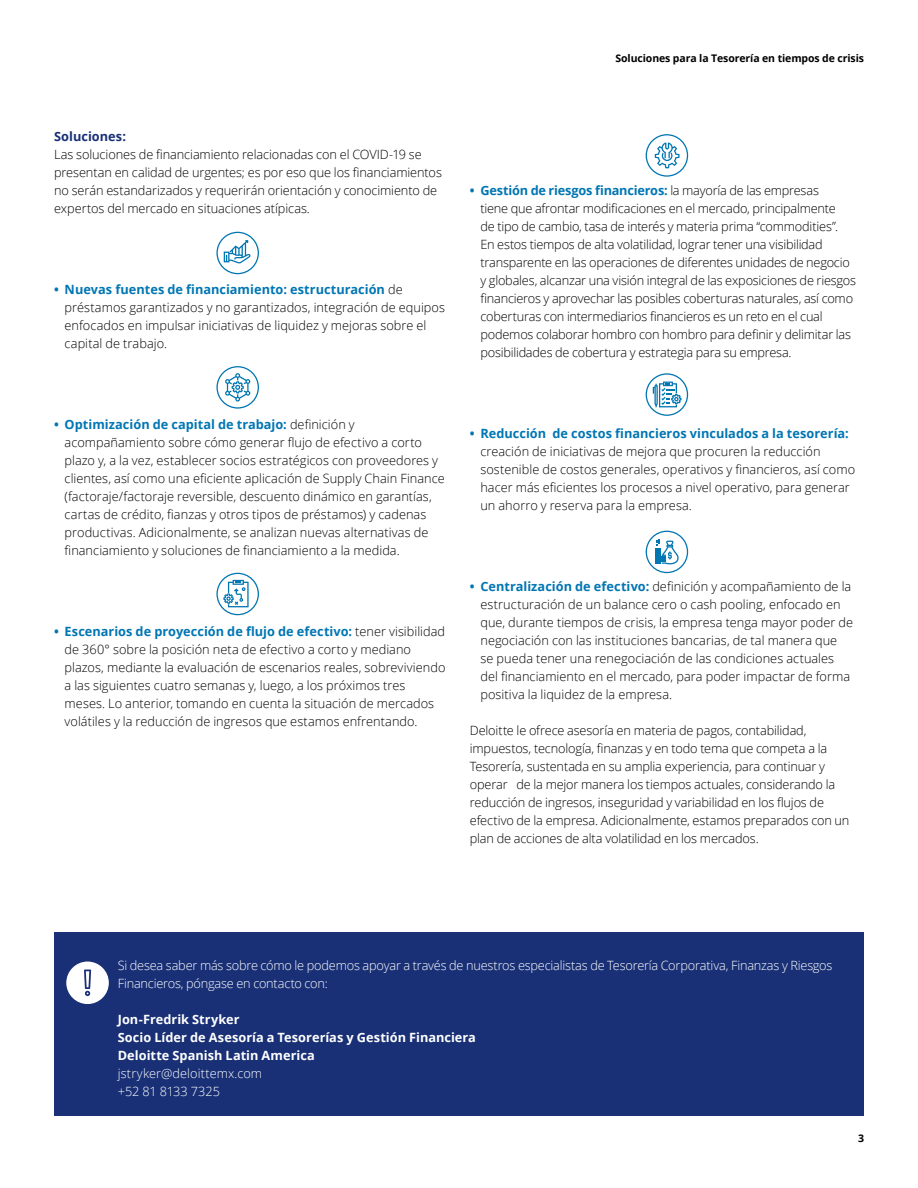
<style>
.page{position:relative;width:918px;height:1188px;background:#fff}
.page>*{position:absolute;margin:0;border:0;box-sizing:border-box;transform-origin:0 0}
.t1{font:300 12.75px/18px "Open Sans";color:#000}
.t2{font:300 12.75px/18px "Open Sans";letter-spacing:-.015em;color:#fff}
.t3{font:700 12.75px/18px "Open Sans";color:#fff}
.t4{font:700 12.75px "Open Sans";color:#0076b3}
.t5{font:700 12.75px "Open Sans";letter-spacing:.005em;color:#193076}
.t6{font:700 10.5px "Open Sans";letter-spacing:-.01em;color:#000}
.s1{font-weight:700;color:#0076b3}
</style>
<div class="page">
<div style="left:54px;top:932px;width:810px;height:184px;background:#193076"></div>
<svg style="left:216px;top:366px;width:43px;height:43px"></svg>
<svg style="left:216px;top:232px;width:43px;height:42px"></svg>
<svg style="left:216px;top:573px;width:43px;height:42px"></svg>
<svg style="left:66px;top:962px;width:43px;height:42px"></svg>
<svg style="left:646px;top:134px;width:42px;height:43px"></svg>
<svg style="left:646px;top:373px;width:42px;height:43px"></svg>
<svg style="left:646px;top:531px;width:42px;height:42px"></svg>
<p class="t6" style="left:616px;top:51px;width:250px">Soluciones para la Tesorería en tiempos de crisis</p>
<p class="t5" style="left:54px;top:127px;width:73px">Soluciones:</p>
<p class="t1" style="left:54px;top:145px;width:389px">Las soluciones de financiamiento relacionadas con el COVID-19 se presentan en calidad de urgentes; es por eso que los financiamientos no serán estandarizados y requerirán orientación y conocimiento de expertos del mercado en situaciones atípicas.</p>
<p class="t1" style="left:65px;top:280px;width:382px;text-indent:-11px"><span class="s1">• Nuevas fuentes de financiamiento: estructuración</span> de préstamos garantizados y no garantizados, integración de equipos enfocados en impulsar iniciativas de liquidez y mejoras sobre el capital de trabajo.</p>
<p class="t1" style="left:65px;top:415px;width:382px;text-indent:-11px"><span class="s1">• Optimización de capital de trabajo:</span> definición y acompañamiento sobre cómo generar flujo de efectivo a corto plazo y, a la vez, establecer socios estratégicos con proveedores y clientes, así como una eficiente aplicación de Supply Chain Finance (factoraje/factoraje reversible, descuento dinámico en garantías, cartas de crédito, fianzas y otros tipos de préstamos) y cadenas productivas. Adicionalmente, se analizan nuevas alternativas de financiamiento y soluciones de financiamiento a la medida.</p>
<p class="t1" style="left:65px;top:622px;width:382px;text-indent:-11px"><span class="s1">• Escenarios de proyección de flujo de efectivo:</span> tener visibilidad de 360° sobre la posición neta de efectivo a corto y mediano plazos, mediante la evaluación de escenarios reales, sobreviviendo a las siguientes cuatro semanas y, luego, a los próximos tres meses. Lo anterior, tomando en cuenta la situación de mercados volátiles y la reducción de ingresos que estamos enfrentando.</p>
<p class="t1" style="left:480px;top:181px;width:377px;text-indent:-11px"><span class="s1">• Gestión de riesgos financieros:</span> la mayoría de las empresas<br>tiene que afrontar modificaciones en el mercado, principalmente<br>de tipo de cambio, tasa de interés y materia prima “commodities”.<br>En estos tiempos de alta volatilidad, lograr tener una visibilidad transparente en las operaciones de diferentes unidades de negocio y globales, alcanzar una visión integral de las exposiciones de riesgos financieros y aprovechar las posibles coberturas naturales, así como coberturas con intermediarios financieros es un reto en el cual podemos colaborar hombro con hombro para definir y delimitar las posibilidades de cobertura y estrategia para su empresa.</p>
<p class="t4" style="left:470px;top:424px;width:381px">• Reducción de costos financieros vinculados a la tesorería:</p>
<p class="t1" style="left:480px;top:442px;width:376px">creación de iniciativas de mejora que procuren la reducción sostenible de costos generales, operativos y financieros, así como hacer más eficientes los procesos a nivel operativo, para generar un ahorro y reserva para la empresa.</p>
<p class="t1" style="left:480px;top:577px;width:374px;text-indent:-11px"><span class="s1">• Centralización de efectivo:</span> definición y acompañamiento de la estructuración de un balance cero o cash pooling, enfocado en que, durante tiempos de crisis, la empresa tenga mayor poder de negociación con las instituciones bancarias, de tal manera que se pueda tener una renegociación de las condiciones actuales del financiamiento en el mercado, para poder impactar de forma positiva la liquidez de la empresa.</p>
<p class="t1" style="left:470px;top:721px;width:381px">Deloitte le ofrece asesoría en materia de pagos, contabilidad, impuestos, tecnología, finanzas y en todo tema que competa a la Tesorería, sustentada en su amplia experiencia, para continuar y operar de la mejor manera los tiempos actuales, considerando la reducción de ingresos, inseguridad y variabilidad en los flujos de efectivo de la empresa. Adicionalmente, estamos preparados con un plan de acciones de alta volatilidad en los mercados.</p>
<p class="t2" style="left:118px;top:956px;width:716px">Si desea saber más sobre cómo le podemos apoyar a través de nuestros especialistas de Tesorería Corporativa, Finanzas y Riesgos<br>Financieros, póngase en contacto con:</p>
<p class="t3" style="left:118px;top:1010px;width:360px">Jon-Fredrik Stryker<br>Socio Líder de Asesoría a Tesorerías y Gestión Financiera<br>Deloitte Spanish Latin America</p>
<p class="t2" style="left:118px;top:1064px;width:146px">jstryker@deloittemx.com +52 81 8133 7325</p>
<p class="t6" style="left:858px;top:1131px;width:7px">3</p>
</div>
